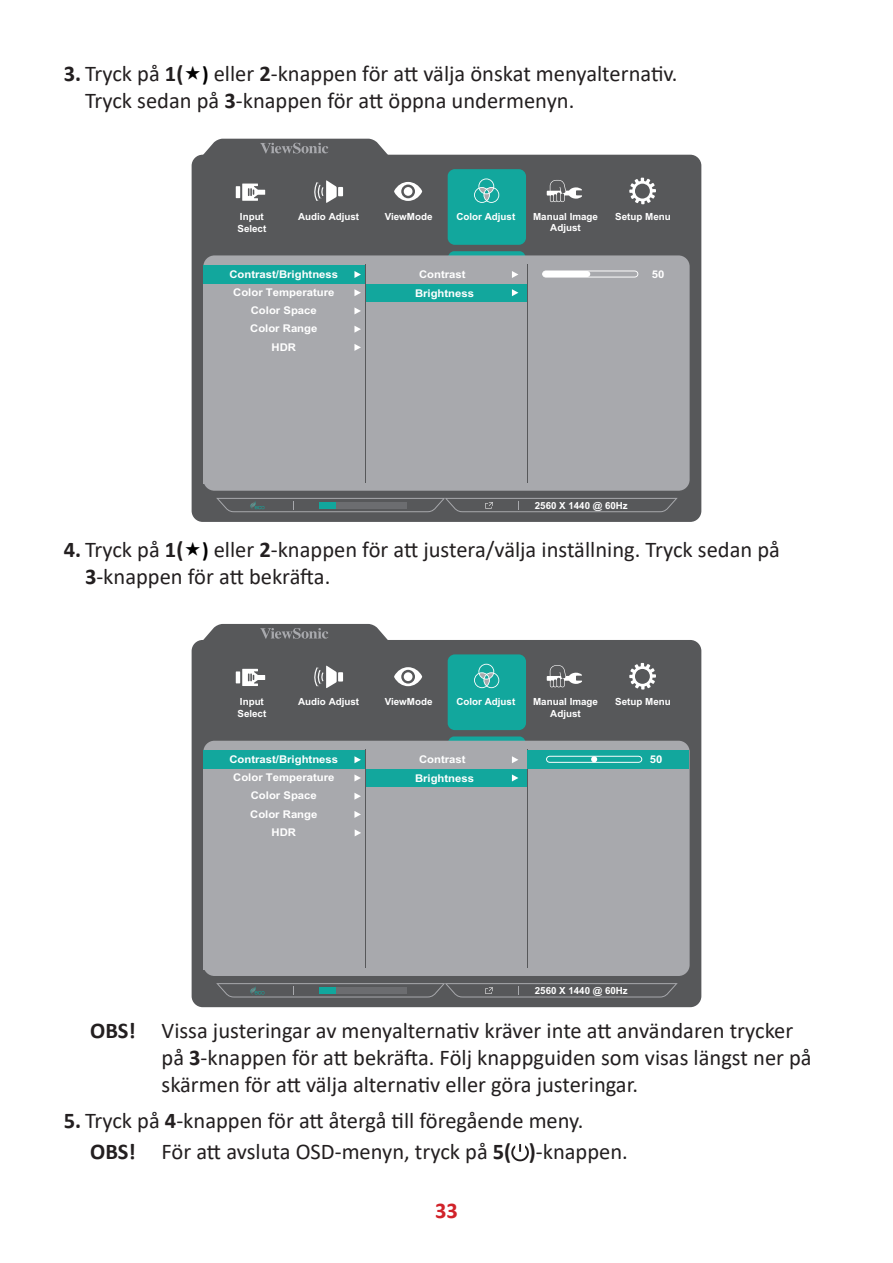
<style>
.page{position:relative;width:893px;height:1263px;background:#fff}
.page>*{position:absolute;margin:0;border:0;box-sizing:border-box;transform-origin:0 0}
.t1{font:22.5px/27px "Calibri";color:#231f20}
.t2{font:700 22.5px "Calibri";color:#d1232a}
.t3{font:700 10.65px/18.3px "Arial";color:#fff;text-align:center;scale:1.06 1}
.t4{font:700 9.75px/11.7px "Arial";color:#fff}
.s1{font-weight:700}
.s2{font-weight:700;font-size:21px;color:#000}
</style>
<div class="page">
<div style="left:192px;top:155px;width:509px;height:367px;background:#57585a;border-radius:11px"></div>
<svg style="left:449px;top:251px;width:76px;height:4px"></svg>
<div style="left:203px;top:255px;width:487px;height:236px;background:#a8a9ad;border-radius:11px"></div>
<div style="left:448px;top:169px;width:78px;height:76px;background:#12a79d;border-radius:7px"></div>
<svg style="left:354px;top:326px;width:7px;height:7px"></svg>
<svg style="left:354px;top:307px;width:7px;height:7px"></svg>
<div style="left:366px;top:284px;width:161px;height:18px;background:#12a79d"></div>
<svg style="left:354px;top:289px;width:7px;height:7px"></svg>
<div style="left:203px;top:265px;width:162px;height:19px;background:#12a79d"></div>
<svg style="left:354px;top:271px;width:7px;height:7px"></svg>
<svg style="left:512px;top:271px;width:6px;height:7px"></svg>
<svg style="left:512px;top:289px;width:6px;height:7px"></svg>
<div style="left:203px;top:466px;width:162px;height:18px;background:#a8a9ad"></div>
<hr style="left:527px;top:264px;width:1px;height:219px;background:#57585a">
<hr style="left:365px;top:264px;width:1px;height:219px;background:#57585a">
<svg style="left:216px;top:498px;width:462px;height:14px"></svg>
<svg style="left:198px;top:139px;width:195px;height:17px"></svg>
<svg style="left:542px;top:270px;width:96px;height:8px"></svg>
<div style="left:543px;top:271px;width:47px;height:6px;background:#fff;border-radius:3px"></div>
<svg style="left:354px;top:344px;width:7px;height:7px"></svg>
<svg style="left:629px;top:178px;width:27px;height:26px"></svg>
<svg style="left:474px;top:178px;width:25px;height:25px"></svg>
<svg style="left:394px;top:182px;width:28px;height:19px"></svg>
<div style="left:404px;top:187px;width:8px;height:9px;background:#fff;border-radius:50%"></div>
<svg style="left:547px;top:180px;width:35px;height:22px"></svg>
<hr style="left:236px;top:186px;width:4px;height:12px;background:#fff">
<svg style="left:242px;top:184px;width:23px;height:17px"></svg>
<div style="left:338px;top:187px;width:5px;height:9px;background:#fff"></div>
<svg style="left:314px;top:180px;width:23px;height:23px"></svg>
<div style="left:192px;top:640px;width:509px;height:367px;background:#57585a;border-radius:11px"></div>
<svg style="left:448px;top:736px;width:78px;height:5px"></svg>
<div style="left:203px;top:741px;width:487px;height:235px;background:#a8a9ad;border-radius:11px"></div>
<div style="left:448px;top:654px;width:78px;height:76px;background:#12a79d;border-radius:7px"></div>
<svg style="left:354px;top:811px;width:7px;height:7px"></svg>
<svg style="left:354px;top:793px;width:7px;height:7px"></svg>
<div style="left:366px;top:769px;width:161px;height:18px;background:#12a79d"></div>
<svg style="left:354px;top:774px;width:7px;height:7px"></svg>
<div style="left:203px;top:751px;width:162px;height:18px;background:#12a79d"></div>
<svg style="left:354px;top:756px;width:7px;height:7px"></svg>
<svg style="left:512px;top:756px;width:6px;height:7px"></svg>
<svg style="left:512px;top:774px;width:6px;height:7px"></svg>
<div style="left:203px;top:951px;width:162px;height:18px;background:#a8a9ad"></div>
<hr style="left:527px;top:749px;width:1px;height:219px;background:#57585a">
<hr style="left:365px;top:749px;width:1px;height:219px;background:#57585a">
<svg style="left:216px;top:983px;width:462px;height:14px"></svg>
<svg style="left:198px;top:624px;width:190px;height:17px"></svg>
<div style="left:528px;top:751px;width:161px;height:18px;background:#12a79d"></div>
<svg style="left:546px;top:756px;width:96px;height:7px"></svg>
<svg style="left:355px;top:829px;width:6px;height:7px"></svg>
<svg style="left:629px;top:663px;width:27px;height:26px"></svg>
<svg style="left:474px;top:664px;width:25px;height:24px"></svg>
<svg style="left:394px;top:667px;width:28px;height:19px"></svg>
<div style="left:404px;top:672px;width:8px;height:9px;background:#fff;border-radius:50%"></div>
<svg style="left:547px;top:665px;width:35px;height:22px"></svg>
<hr style="left:236px;top:671px;width:4px;height:12px;background:#fff">
<svg style="left:242px;top:669px;width:23px;height:17px"></svg>
<div style="left:338px;top:672px;width:5px;height:9px;background:#fff"></div>
<svg style="left:314px;top:665px;width:23px;height:23px"></svg>
<svg style="left:511px;top:1144px;width:18px;height:17px"></svg>
<p class="t1" style="left:85px;top:59px;width:594px;text-indent:-21px"><span class="s1">3.</span> Tryck på <span class="s1">1(</span> <span class="s2">)</span> eller <span class="s1">2</span>-knappen för att välja önskat menyalternativ.<br>Tryck sedan på <span class="s1">3</span>-knappen för att öppna undermenyn.</p>
<p class="t4" style="left:237px;top:211px;width:30px">Input<br>Select</p>
<p class="t4" style="left:298px;top:211px;width:63px">Audio Adjust</p>
<p class="t3" style="left:229px;top:265px;width:104px">Contrast/Brightness<br>Color Temperature<br>Color Space<br>Color Range<br>HDR</p>
<p class="t4" style="left:385px;top:211px;width:49px">ViewMode</p>
<p class="t4" style="left:456px;top:211px;width:60px">Color Adjust</p>
<p class="t4" style="left:533px;top:210px;width:66px">Manual Image</p>
<p class="t4" style="left:615px;top:211px;width:57px">Setup Menu</p>
<p class="t4" style="left:550px;top:222px;width:32px">Adjust</p>
<p class="t3" style="left:415px;top:264px;width:57px;line-height:19.2px">Contrast<br>Brightness</p>
<p class="t3" style="left:652px;top:265px;width:13px">50</p>
<p class="t4" style="left:535px;top:499px;width:94px">2560 X 1440 @ 60Hz</p>
<p class="t1" style="left:85px;top:536px;width:696px;text-indent:-21px"><span class="s1">4.</span> Tryck på <span class="s1">1(</span> <span class="s2">)</span> eller <span class="s1">2</span>-knappen för att justera/välja inställning. Tryck sedan på<br><span class="s1">3</span>-knappen för att bekräfta.</p>
<p class="t4" style="left:237px;top:696px;width:30px">Input<br>Select</p>
<p class="t4" style="left:298px;top:696px;width:63px">Audio Adjust</p>
<p class="t3" style="left:229px;top:750px;width:104px">Contrast/Brightness<br>Color Temperature<br>Color Space<br>Color Range<br>HDR</p>
<p class="t4" style="left:385px;top:696px;width:49px">ViewMode</p>
<p class="t4" style="left:456px;top:696px;width:60px">Color Adjust</p>
<p class="t4" style="left:533px;top:696px;width:66px">Manual Image</p>
<p class="t4" style="left:615px;top:696px;width:57px">Setup Menu</p>
<p class="t4" style="left:550px;top:707px;width:32px">Adjust</p>
<p class="t3" style="left:415px;top:750px;width:57px;line-height:19.2px">Contrast<br>Brightness</p>
<p class="t3" style="left:650px;top:750px;width:13px">50</p>
<p class="t4" style="left:535px;top:985px;width:94px">2560 X 1440 @ 60Hz</p>
<p class="t1" style="left:162px;top:1017px;width:652px;text-indent:-71px"><span class="s1">OBS!</span> Vissa justeringar av menyalternativ kräver inte att användaren trycker på <span class="s1">3</span>-knappen för att bekräfta. Följ knappguiden som visas längst ner på skärmen för att välja alternativ eller göra justeringar.</p>
<p class="t1" style="left:90px;top:1104px;width:539px;line-height:31.2px;text-indent:-26px"><span class="s1">5.</span> Tryck på <span class="s1">4</span>-knappen för att återgå till föregående meny.<br><span class="s1">OBS!</span> För att avsluta OSD-menyn, tryck på <span class="s1">5( )</span>-knappen.</p>
<p class="t2" style="left:435px;top:1194px;width:24px">33</p>
</div>
